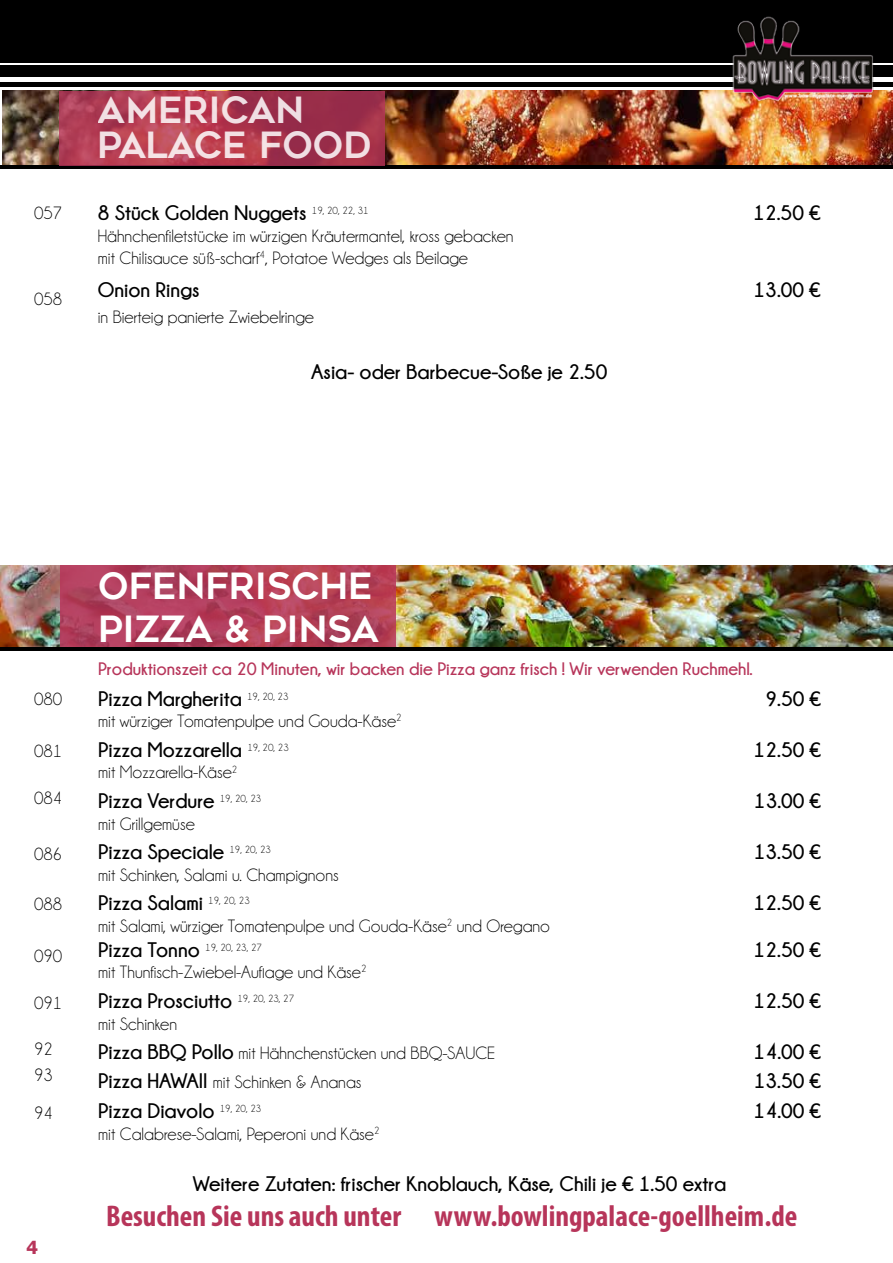
<style>
.page{position:relative;width:893px;height:1263px;background:#fff}
.page>*{position:absolute;margin:0;border:0;box-sizing:border-box;transform-origin:0 0}
.t1{font:36px/34.8px "Geometos";color:#fff}
.t2{font:700 condensed 30px "Myriad Pro";color:#b7355a}
.t3{font:700 21px "Champagne&Limousines";color:#000}
.t4{font:18px/21.6px "Champagne&Limousines";color:#000}
.t5{font:700 18px "Champagne&Limousines";color:#b7355a}
.t6{font:700 18px "Tahoma";color:#b7355a}
.t7{font:10.5px "Champagne&Limousines";color:#000}
.s1{font-weight:700;font-size:21px}
</style>
<div class="page">
<img style="left:2px;top:91px;width:891px;height:74px">
<hr style="left:0;top:165px;width:893px;height:4px;background:#000">
<svg style="left:60px;top:91px;width:325px;height:74px;background:#ab384f"></svg>
<div style="left:0;top:0;width:893px;height:62px;background:#000"></div>
<div style="left:0;top:66px;width:893px;height:11px;background:#000"></div>
<hr style="left:0;top:82px;width:893px;height:4px;background:#000">
<img style="left:0;top:566px;width:893px;height:81px">
<svg style="left:60px;top:566px;width:336px;height:81px;background:#b13f59"></svg>
<hr style="left:0;top:647px;width:893px;height:3px;background:#000">
<img style="left:728px;top:16px;width:154px;height:91px">
<p class="t4" style="left:34px;top:202px;width:30px">057</p>
<p class="t4" style="left:34px;top:288px;width:30px">058</p>
<h1 class="t1" style="left:98px;top:93px;width:275px">AMERICAN<br>PALACE FOOD</h1>
<p class="t3" style="left:98px;top:202px;width:272px">8 Stück Golden Nuggets <sup>19,</sup> <sup>20,</sup> <sup>22,</sup> <sup>31</sup></p>
<p class="t3" style="left:753px;top:202px;width:69px">12.50 €</p>
<p class="t4" style="left:98px;top:225px;width:417px">Hähnchenfiletstücke im würzigen Kräutermantel, kross gebacken mit Chilisauce süß-scharf<sup>4</sup>, Potatoe Wedges als Beilage</p>
<p class="t3" style="left:98px;top:279px;width:103px">Onion Rings</p>
<p class="t3" style="left:753px;top:279px;width:69px">13.00 €</p>
<p class="t4" style="left:98px;top:307px;width:218px">in Bierteig panierte Zwiebelringe</p>
<p class="t3" style="left:311px;top:360px;width:298px">Asia- oder Barbecue-Soße je 2.50</p>
<p class="t4" style="left:34px;top:689px;width:30px">080</p>
<p class="t4" style="left:34px;top:740px;width:30px">081</p>
<p class="t4" style="left:34px;top:788px;width:30px">084</p>
<p class="t4" style="left:34px;top:844px;width:30px">086</p>
<p class="t4" style="left:34px;top:893px;width:30px">088</p>
<p class="t4" style="left:34px;top:945px;width:30px">090</p>
<p class="t4" style="left:34px;top:992px;width:30px">091</p>
<p class="t4" style="left:34px;top:1036px;width:20px;line-height:25.8px">92<br>93</p>
<p class="t4" style="left:34px;top:1102px;width:20px">94</p>
<p class="t6" style="left:26px;top:1234px;width:13px">4</p>
<h1 class="t1" style="left:98px;top:565px;width:282px;line-height:43.2px">OFENFRISCHE<br>PIZZA &amp; PINSA</h1>
<p class="t5" style="left:98px;top:659px;width:656px">Produktionszeit ca 20 Minuten, wir backen die Pizza ganz frisch ! Wir verwenden Ruchmehl.</p>
<p class="t3" style="left:98px;top:687px;width:192px">Pizza Margherita <sup>19,</sup> <sup>20,</sup> <sup>23</sup></p>
<p class="t3" style="left:765px;top:687px;width:57px">9.50 €</p>
<p class="t4" style="left:98px;top:711px;width:305px">mit würziger Tomatenpulpe und Gouda-Käse<sup>2</sup></p>
<p class="t3" style="left:98px;top:738px;width:192px">Pizza Mozzarella <sup>19,</sup> <sup>20,</sup> <sup>23</sup></p>
<p class="t3" style="left:753px;top:738px;width:69px">12.50 €</p>
<p class="t4" style="left:98px;top:762px;width:141px">mit Mozzarella-Käse<sup>2</sup></p>
<p class="t3" style="left:98px;top:789px;width:165px">Pizza Verdure <sup>19,</sup> <sup>20,</sup> <sup>23</sup></p>
<p class="t3" style="left:754px;top:789px;width:69px">13.00 €</p>
<p class="t4" style="left:98px;top:813px;width:98px">mit Grillgemüse</p>
<p class="t3" style="left:98px;top:840px;width:174px">Pizza Speciale <sup>19,</sup> <sup>20,</sup> <sup>23</sup></p>
<p class="t3" style="left:754px;top:840px;width:69px">13.50 €</p>
<p class="t4" style="left:98px;top:864px;width:242px">mit Schinken, Salami u. Champignons</p>
<p class="t3" style="left:98px;top:891px;width:153px">Pizza Salami <sup>19,</sup> <sup>20,</sup> <sup>23</sup></p>
<p class="t3" style="left:753px;top:891px;width:69px">12.50 €</p>
<p class="t4" style="left:98px;top:915px;width:453px">mit Salami, würziger Tomatenpulpe und Gouda-Käse<sup>2</sup> und Oregano</p>
<p class="t7" style="left:98px;top:942px;width:165px"><span class="s1">Pizza Tonno</span> 19, 20, 23, 27</p>
<p class="t3" style="left:753px;top:938px;width:69px">12.50 €</p>
<p class="t4" style="left:98px;top:962px;width:270px">mit Thunfisch-Zwiebel-Auflage und Käse<sup>2</sup></p>
<p class="t3" style="left:98px;top:989px;width:198px">Pizza Prosciutto <sup>19,</sup> <sup>20,</sup> <sup>23,</sup> <sup>27</sup></p>
<p class="t3" style="left:753px;top:989px;width:69px">12.50 €</p>
<p class="t4" style="left:98px;top:1009px;width:399px;line-height:29.4px">mit Schinken<br><span class="s1">Pizza BBQ Pollo</span> mit Hähnchenstücken und BBQ-SAUCE</p>
<p class="t3" style="left:754px;top:1040px;width:69px">14.00 €</p>
<p class="t4" style="left:98px;top:1072px;width:265px"><span class="s1">Pizza HAWAII</span> mit Schinken &amp; Ananas</p>
<p class="t3" style="left:754px;top:1069px;width:69px">13.50 €</p>
<p class="t3" style="left:98px;top:1099px;width:165px">Pizza Diavolo <sup>19,</sup> <sup>20,</sup> <sup>23</sup></p>
<p class="t3" style="left:754px;top:1099px;width:69px">14.00 €</p>
<p class="t4" style="left:98px;top:1123px;width:283px">mit Calabrese-Salami, Peperoni und Käse<sup>2</sup></p>
<p class="t3" style="left:193px;top:1172px;width:535px">Weitere Zutaten: frischer Knoblauch, Käse, Chili je € 1.50 extra</p>
<h2 class="t2" style="left:106px;top:1197px;width:693px">Besuchen Sie uns auch unter www.bowlingpalace-goellheim.de</h2>
</div>
